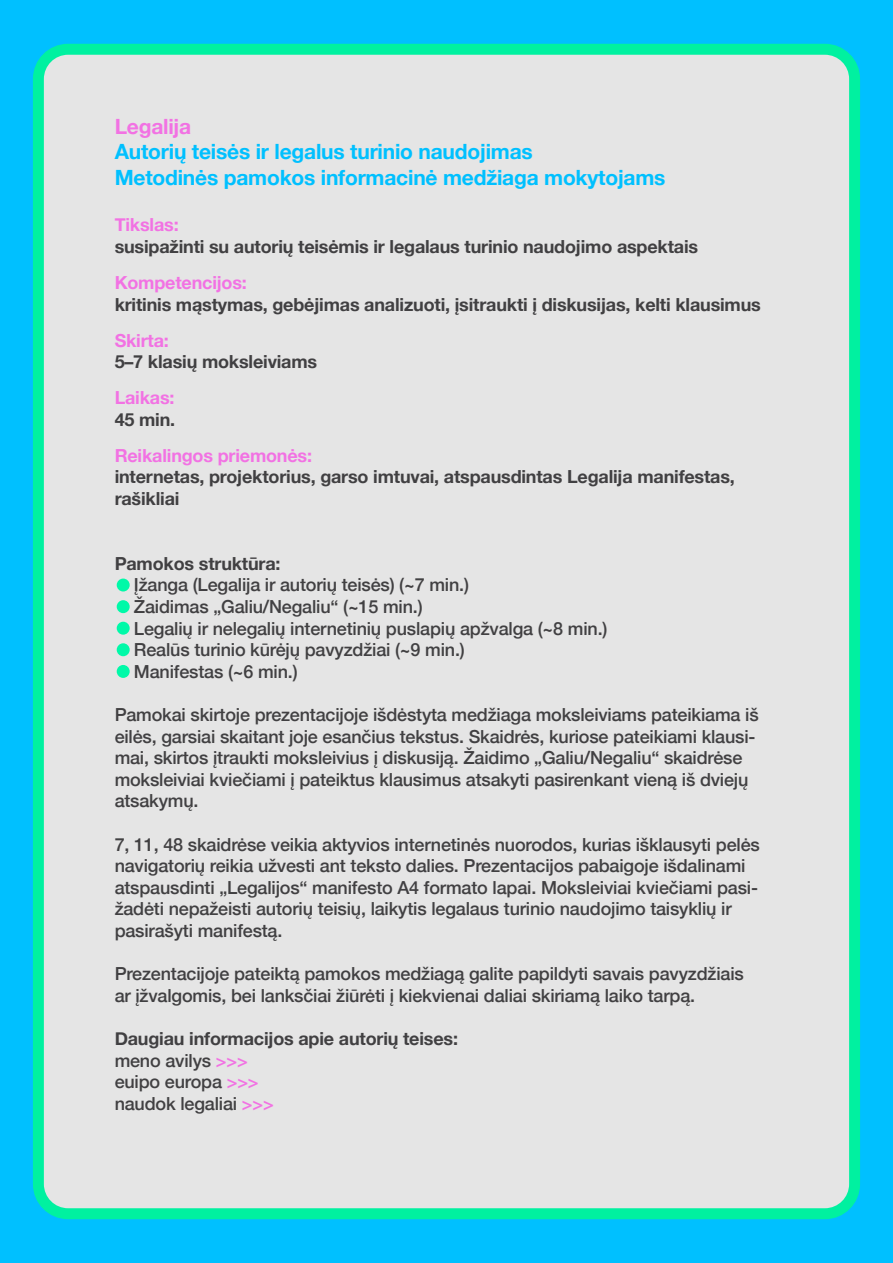
<style>
.page{position:relative;width:893px;height:1263px;background:#fff}
.page>*{position:absolute;margin:0;border:0;box-sizing:border-box;transform-origin:0 0}
.t1{font:700 21px/25.2px "Helvetica Neue";letter-spacing:-.01em;color:#00c0ff}
.t2{font:700 21px "Helvetica Neue";letter-spacing:-.01em;color:#f272e3}
.t3{font:500 18px/21.6px "Helvetica Neue";letter-spacing:-.01em;color:#414042}
.t4{font:700 18px/21.6px "Helvetica Neue";letter-spacing:-.01em;color:#414042}
.t5{font:700 18px "Helvetica Neue";letter-spacing:-.01em;color:#f272e3}
.s1{font-weight:500}
.s2{font-weight:500;color:#f272e3}
</style>
<div class="page">
<div style="left:622px;top:1072px;width:247px;height:191px;background:#00c0ff"></div>
<div style="left:860px;top:793px;width:33px;height:279px;background:#00c0ff"></div>
<div style="left:745px;top:19px;width:148px;height:494px;background:#00c0ff"></div>
<div style="left:860px;top:513px;width:33px;height:280px;background:#00c0ff"></div>
<div style="left:496px;top:1219px;width:126px;height:44px;background:#00c0ff"></div>
<div style="left:0;top:882px;width:171px;height:381px;background:#00c0ff"></div>
<div style="left:171px;top:1219px;width:163px;height:44px;background:#00c0ff"></div>
<div style="left:532px;top:0;width:213px;height:44px;background:#00c0ff"></div>
<div style="left:444px;top:1219px;width:52px;height:44px;background:#00c0ff"></div>
<div style="left:334px;top:1219px;width:110px;height:44px;background:#00c0ff"></div>
<div style="left:0;top:793px;width:33px;height:89px;background:#00c0ff"></div>
<div style="left:0;top:0;width:259px;height:303px;background:#00c0ff"></div>
<div style="left:259px;top:0;width:185px;height:44px;background:#00c0ff"></div>
<div style="left:444px;top:0;width:88px;height:44px;background:#00c0ff"></div>
<div style="left:0;top:303px;width:33px;height:490px;background:#00c0ff"></div>
<div style="left:38px;top:49px;width:817px;height:1165px;background:#e5e5e5;border-radius:30px"></div>
<div style="left:33px;top:44px;width:827px;height:1175px;border:11px solid #00f1a0;border-radius:30px"></div>
<div style="left:117px;top:578px;width:13px;height:13px;background:#00f9a8;border-radius:50%"></div>
<div style="left:117px;top:600px;width:13px;height:13px;background:#00f9a8;border-radius:50%"></div>
<div style="left:117px;top:622px;width:13px;height:13px;background:#00f9a8;border-radius:50%"></div>
<div style="left:117px;top:643px;width:13px;height:13px;background:#00f9a8;border-radius:50%"></div>
<div style="left:117px;top:665px;width:13px;height:13px;background:#00f9a8;border-radius:50%"></div>
<p class="t2" style="left:115px;top:110px;width:78px">Legalija</p>
<p class="t1" style="left:115px;top:140px;width:552px">Autorių teisės ir legalus turinio naudojimas<br>Metodinės pamokos informacinė medžiaga mokytojams</p>
<p class="t5" style="left:115px;top:211px;width:66px">Tikslas:</p>
<p class="t4" style="left:115px;top:236px;width:585px">susipažinti su autorių teisėmis ir legalaus turinio naudojimo aspektais</p>
<p class="t5" style="left:115px;top:268px;width:134px">Kompetencijos:</p>
<p class="t4" style="left:115px;top:294px;width:648px">kritinis mąstymas, gebėjimas analizuoti, įsitraukti į diskusijas, kelti klausimus</p>
<p class="t5" style="left:115px;top:326px;width:56px">Skirta:</p>
<p class="t4" style="left:115px;top:351px;width:204px">5–7 klasių moksleiviams</p>
<p class="t5" style="left:115px;top:384px;width:61px">Laikas:</p>
<p class="t4" style="left:115px;top:409px;width:62px">45 min.</p>
<p class="t5" style="left:115px;top:441px;width:199px">Reikalingos priemonės:</p>
<p class="t4" style="left:115px;top:467px;width:622px">internetas, projektorius, garso imtuvai, atspausdintas Legalija manifestas, rašikliai</p>
<p class="t4" style="left:115px;top:553px;width:167px">Pamokos struktūra:</p>
<p class="t3" style="left:134px;top:573px;width:475px">Įžanga (Legalija ir autorių teisės) (~7 min.)<br>Žaidimas „Galiu/Negaliu“ (~15 min.)<br>Legalių ir nelegalių internetinių puslapių apžvalga (~8 min.)<br>Realūs turinio kūrėjų pavyzdžiai (~9 min.)<br>Manifestas (~6 min.)</p>
<p class="t3" style="left:115px;top:702px;width:645px">Pamokai skirtoje prezentacijoje išdėstyta medžiaga moksleiviams pateikiama iš eilės, garsiai skaitant joje esančius tekstus. Skaidrės, kuriose pateikiami klausi&shy;mai, skirtos įtraukti moksleivius į diskusiją. Žaidimo „Galiu/Negaliu“ skaidrėse moksleiviai kviečiami į pateiktus klausimus atsakyti pasirenkant vieną iš dviejų atsakymų.</p>
<p class="t3" style="left:115px;top:832px;width:647px">7, 11, 48 skaidrėse veikia aktyvios internetinės nuorodos, kurias išklausyti pelės navigatorių reikia užvesti ant teksto dalies. Prezentacijos pabaigoje išdalinami atspausdinti „Legalijos“ manifesto A4 formato lapai. Moksleiviai kviečiami pasi&shy;žadėti nepažeisti autorių teisių, laikytis legalaus turinio naudojimo taisyklių ir pasirašyti manifestą.</p>
<p class="t3" style="left:115px;top:961px;width:631px">Prezentacijoje pateiktą pamokos medžiagą galite papildyti savais pavyzdžiais ar įžvalgomis, bei lanksčiai žiūrėti į kiekvienai daliai skiriamą laiko tarpą.</p>
<p class="t4" style="left:115px;top:1028px;width:345px">Daugiau informacijos apie autorių teises: <span class="s1">meno avilys</span> <span class="s2">&gt;&gt;&gt;<br></span><span class="s1">euipo europa</span> <span class="s2">&gt;&gt;&gt;<br></span><span class="s1">naudok legaliai</span> <span class="s2">&gt;&gt;&gt;</span></p>
</div>
